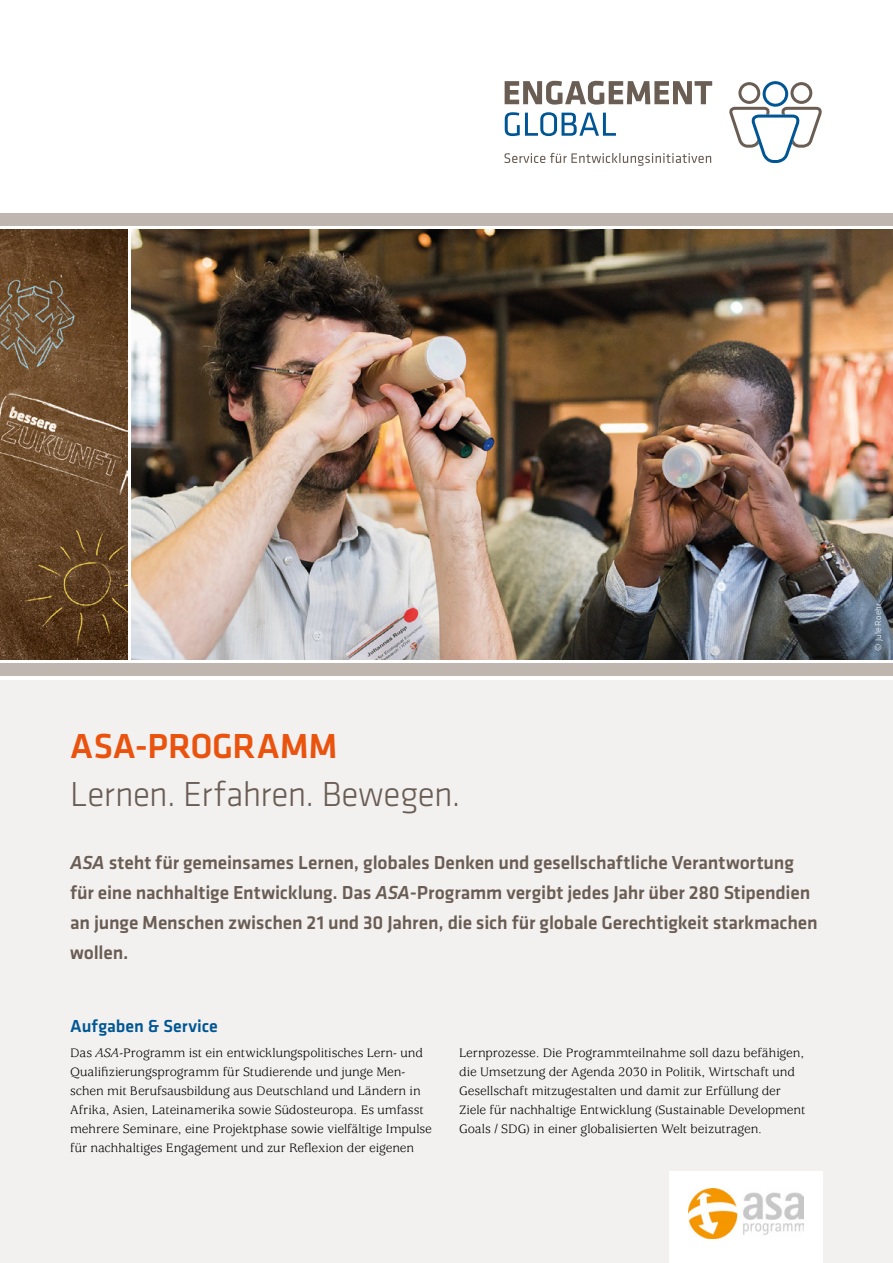
<style>
.page{position:relative;width:893px;height:1263px;background:#fff}
.page>*{position:absolute;margin:0;border:0;box-sizing:border-box;transform-origin:0 0}
.t1{font:300 36px "Klavika Basic";letter-spacing:-.015em;color:#6a5d54}
.t2{font:500 36px "Klavika Basic";letter-spacing:-.005em;color:#e9530e}
.t3{font:500 19.5px/30px "Klavika Basic";letter-spacing:-.01em;color:#6a5d54}
.t4{font:500 18px "Klavika Basic";color:#005694}
.t5{font:13.5px/19.2px "Usherwood Std";letter-spacing:-.005em;color:#000}
.P_BU{font:300 9px "Klavika Basic";letter-spacing:.015em;color:#fff}
.s1{font-style:italic}
</style>
<div class="page">
<div style="left:0;top:663px;width:893px;height:13px;background:#bfb6af"></div>
<div style="left:0;top:213px;width:893px;height:12px;background:#bfb6af"></div>
<div style="left:0;top:680px;width:893px;height:583px;background:#f3f1f0"></div>
<img style="left:132px;top:230px;width:761px;height:429px">
<img style="left:0;top:230px;width:128px;height:429px">
<svg style="left:729px;top:81px;width:93px;height:82px"></svg>
<svg style="left:505px;top:81px;width:207px;height:24px"></svg>
<svg style="left:505px;top:112px;width:111px;height:24px"></svg>
<svg style="left:504px;top:153px;width:207px;height:13px"></svg>
<div style="left:670px;top:1171px;width:153px;height:92px;background:#fff"></div>
<img style="left:689px;top:1188px;width:115px;height:50px">
<h1 class="t2" style="left:70px;top:722px;width:269px">ASA-PROGRAMM</h1>
<h2 class="t1" style="left:70px;top:773px;width:392px">Lernen. Erfahren. Bewegen.</h2>
<h3 class="t3" style="left:70px;top:847px;width:749px"><span class="s1">ASA</span> steht für gemeinsames Lernen, globales Denken und gesellschaftliche Verantwortung für eine nachhaltige Entwicklung. Das <span class="s1">ASA</span>-Programm vergibt jedes Jahr über 280 Stipendien an junge Menschen zwischen 21 und 30 Jahren, die sich für globale Gerechtigkeit starkmachen wollen.</h3>
<h4 class="t4" style="left:70px;top:1013px;width:149px">Aufgaben &amp; Service</h4>
<p class="t5" style="left:70px;top:1043px;width:363px">Das <span class="s1">ASA</span>-Programm ist ein entwicklungspolitisches Lern- und Qualifizierungsprogramm für Studierende und junge Men&shy;schen mit Berufsausbildung aus Deutschland und Ländern in Afrika, Asien, Lateinamerika sowie Südosteuropa. Es umfasst mehrere Seminare, eine Projektphase sowie vielfältige Impulse für nachhaltiges Engagement und zur Reflexion der eigenen</p>
<p class="t5" style="left:459px;top:1043px;width:348px">Lernprozesse. Die Programmteilnahme soll dazu befähigen, die Umsetzung der Agenda 2030 in Politik, Wirtschaft und Gesellschaft mitzugestalten und damit zur Erfüllung der Ziele für nachhaltige Entwicklung (Sustainable Development Goals / SDG) in einer globalisierten Welt beizutragen.</p>
<p class="P_BU" style="left:873px;top:651px;width:49px;rotate:-90deg">© Jule Roehr</p>
</div>
